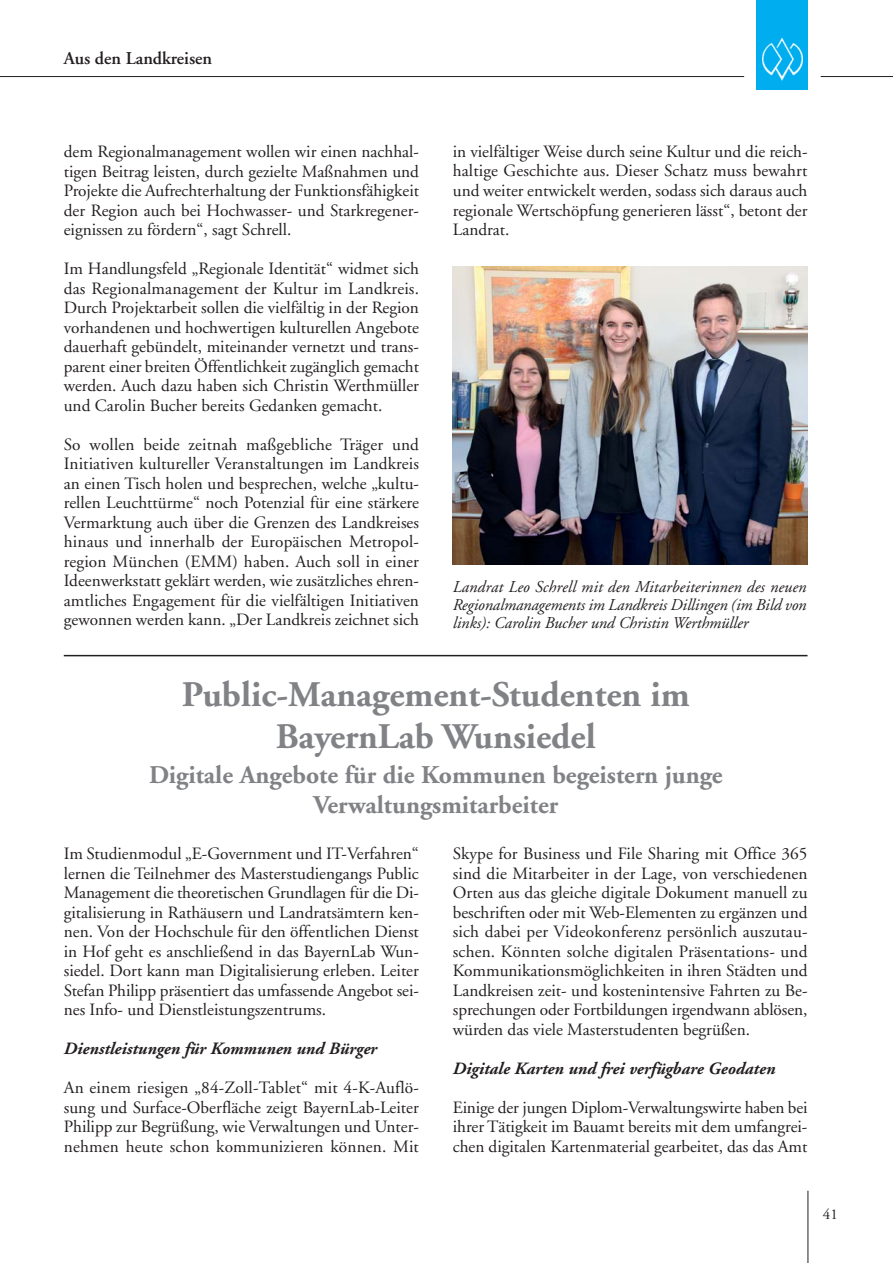
<style>
.page{position:relative;width:893px;height:1263px;background:#fff}
.page>*{position:absolute;margin:0;border:0;box-sizing:border-box;transform-origin:0 0}
.t1{font:700 36px/42px "Adobe Garamond";color:#808285;text-align:center}
.t2{font:700 25.5px/30px "Adobe Garamond";color:#808285;text-align:center}
.t3{font:600 18px "Adobe Garamond";color:#231f20}
.t4{font:17.25px/19.5px "Adobe Garamond";color:#231f20;text-align:justify}
.t5{font:italic 700 17.25px "Adobe Garamond";color:#231f20}
.t6{font:italic 16.5px/18px "Adobe Garamond";letter-spacing:-.005em;color:#231f20;text-align:justify}
.t7{font:15px "Adobe Garamond";color:#231f20}
</style>
<div class="page">
<div style="left:757px;top:0;width:51px;height:89px;background:#00aeef"></div>
<img style="left:762px;top:39px;width:40px;height:41px">
<hr style="left:0;top:76px;width:744px;height:1px;background:#231f20">
<hr style="left:821px;top:76px;width:72px;height:1px;background:#231f20">
<hr style="left:807px;top:1191px;width:1px;height:72px;background:#231f20">
<img style="left:452px;top:266px;width:355px;height:298px">
<hr style="left:64px;top:655px;width:743px;height:1px;background:#231f20">
<p class="t3" style="left:64px;top:51px;width:150px">Aus den Landkreisen</p>
<p class="t4" style="left:64px;top:143px;width:357px">dem Regionalmanagement wollen wir einen nachhal&shy;tigen Beitrag leisten, durch gezielte Maßnahmen und Projekte die Aufrechterhaltung der Funktionsfähigkeit der Region auch bei Hochwasser- und Starkregener&shy;eignissen zu fördern“, sagt Schrell.</p>
<p class="t4" style="left:64px;top:260px;width:357px">Im Handlungsfeld „Regionale Identität“ widmet sich das Regionalmanagement der Kultur im Landkreis.<br>Durch Projektarbeit sollen die vielfältig in der Region vorhandenen und hochwertigen kulturellen Angebote dauerhaft gebündelt, miteinander vernetzt und trans&shy;parent einer breiten Öffentlichkeit zugänglich gemacht werden. Auch dazu haben sich Christin Werthmüller und Carolin Bucher bereits Gedanken gemacht.</p>
<p class="t4" style="left:64px;top:436px;width:357px">So wollen beide zeitnah maßgebliche Träger und Initiativen kultureller Veranstaltungen im Landkreis an einen Tisch holen und besprechen, welche „kultu&shy;rellen Leuchttürme“ noch Potenzial für eine stärkere Vermarktung auch über die Grenzen des Landkreises hinaus und innerhalb der Europäischen Metropol - region München (EMM) haben. Auch soll in einer Ideenwerkstatt geklärt werden, wie zusätzliches ehren&shy;amtliches Engagement für die vielfältigen Initiativen gewonnen werden kann. „Der Landkreis zeichnet sich</p>
<p class="t4" style="left:453px;top:143px;width:356px">in vielfältiger Weise durch seine Kultur und die reich&shy;haltige Geschichte aus. Dieser Schatz muss bewahrt und weiter entwickelt werden, sodass sich daraus auch regionale Wertschöpfung generieren lässt“, betont der Landrat.</p>
<p class="t6" style="left:453px;top:580px;width:355px">Landrat Leo Schrell mit den Mitarbeiterinnen des neuen Regionalmanagements im Landkreis Dillingen (im Bild von links): Carolin Bucher und Christin Werthmüller</p>
<h1 class="t1" style="left:182px;top:677px;width:510px">Public-Management-Studenten im<br>BayernLab Wunsiedel</h1>
<h2 class="t2" style="left:149px;top:762px;width:575px">Digitale Angebote für die Kommunen begeistern junge<br>Verwaltungsmitarbeiter</h2>
<p class="t4" style="left:64px;top:845px;width:357px">Im Studienmodul „E-Government und IT-Verfahren“ lernen die Teilnehmer des Masterstudiengangs Public Management die theoretischen Grundlagen für die Di&shy;gitalisierung in Rathäusern und Landratsämtern ken&shy;nen. Von der Hochschule für den öffentlichen Dienst in Hof geht es anschließend in das BayernLab Wun&shy;siedel. Dort kann man Digitalisierung erleben. Leiter Stefan Philipp präsentiert das umfassende Angebot sei&shy;nes Info- und Dienstleistungszentrums.</p>
<p class="t5" style="left:64px;top:1042px;width:315px">Dienstleistungen für Kommunen und Bürger</p>
<p class="t4" style="left:64px;top:1079px;width:357px">An einem riesigen „84-Zoll-Tablet“ mit 4-K-Auflö&shy;sung und Surface-Oberfläche zeigt BayernLab-Leiter Philipp zur Begrüßung, wie Verwaltungen und Unter&shy;nehmen heute schon kommunizieren können. Mit</p>
<p class="t4" style="left:453px;top:845px;width:356px">Skype for Business und File Sharing mit Office 365 sind die Mitarbeiter in der Lage, von verschiedenen Orten aus das gleiche digitale Dokument manuell zu beschriften oder mit Web-Elementen zu ergänzen und sich dabei per Videokonferenz persönlich auszutau&shy;schen. Könnten solche digitalen Präsentations- und Kommunikationsmöglichkeiten in ihren Städten und Landkreisen zeit- und kostenintensive Fahrten zu Be&shy;sprechungen oder Fortbildungen irgendwann ablösen, würden das viele Masterstudenten begrüßen.</p>
<p class="t5" style="left:453px;top:1061px;width:324px">Digitale Karten und frei verfügbare Geodaten</p>
<p class="t4" style="left:453px;top:1099px;width:356px">Einige der jungen Diplom-Verwaltungswirte haben bei ihrer Tätigkeit im Bauamt bereits mit dem umfangrei&shy;chen digitalen Kartenmaterial gearbeitet, das das Amt</p>
<p class="t7" style="left:823px;top:1208px;width:16px">41</p>
</div>
